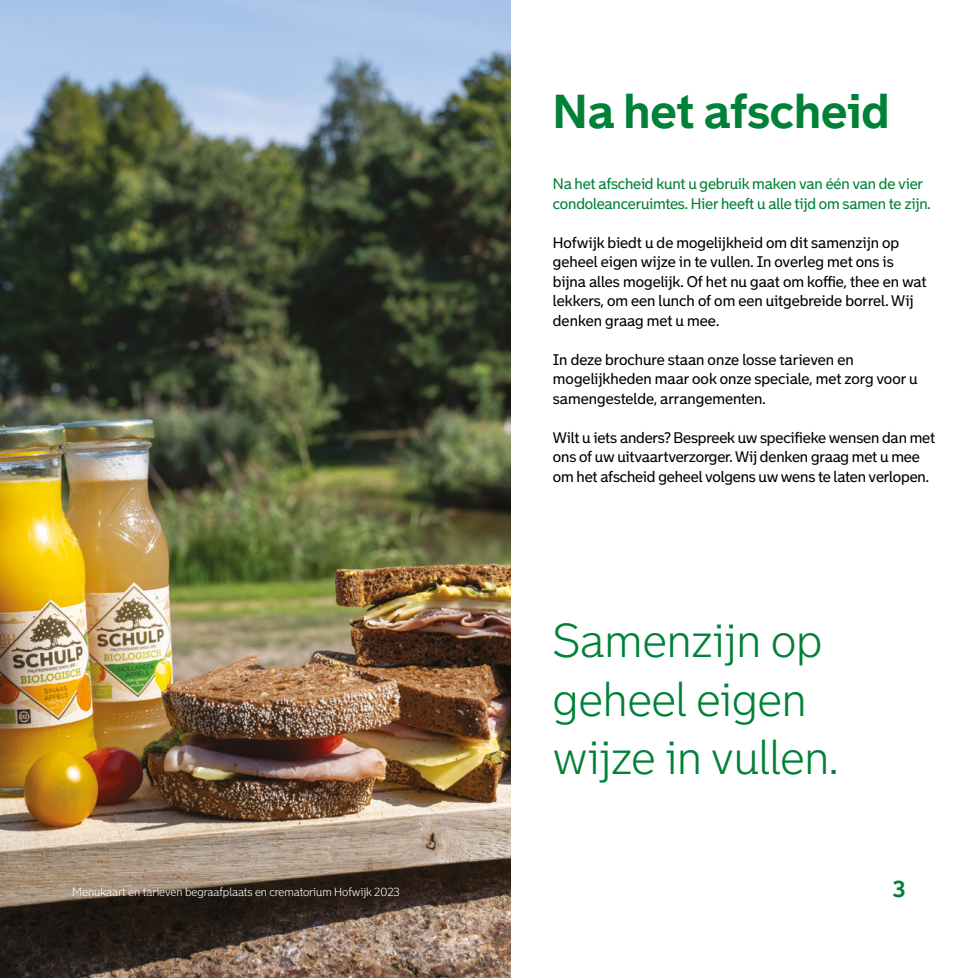
<style>
.page{position:relative;width:978px;height:978px;background:#fff}
.page>*{position:absolute;margin:0;border:0;box-sizing:border-box;transform-origin:0 0}
.P_Rotterdam_Quote{font:300 46.5px/58.5px "Bolder";color:#008137}
.H2_Rotterdam_Kop_HS1{font:700 46.5px "Bolder";color:#008137}
.t1{font:700 22.5px "Bolder";color:#008137}
.P_Rotterdam_Platte_t{font:15px/19.5px "Bolder";color:#000}
.P_Rotterdam_Intro{font:15px/19.5px "Bolder";letter-spacing:-.01em;color:#008137}
.t2{font:300 11.55px "Bolder";color:#fff}
</style>
<div class="page">
<img style="left:0;top:0;width:511px;height:978px">
<h2 class="H2_Rotterdam_Kop_HS1" style="left:553px;top:82px;width:338px">Na het afscheid</h2>
<p class="P_Rotterdam_Intro" style="left:553px;top:174px;width:379px">Na het afscheid kunt u gebruik maken van één van de vier condoleanceruimtes. Hier heeft u alle tijd om samen te zijn.</p>
<p class="P_Rotterdam_Platte_t" style="left:553px;top:233px;width:375px">Hofwijk biedt u de mogelijkheid om dit samenzijn op geheel eigen wijze in te vullen. In overleg met ons is bijna alles mogelijk. Of het nu gaat om koffie, thee en wat lekkers, om een lunch of om een uitgebreide borrel. Wij denken graag met u mee.</p>
<p class="P_Rotterdam_Platte_t" style="left:553px;top:350px;width:366px">In deze brochure staan onze losse tarieven en mogelijkheden maar ook onze speciale, met zorg voor u samengestelde, arrangementen.</p>
<p class="P_Rotterdam_Platte_t" style="left:553px;top:428px;width:384px">Wilt u iets anders? Bespreek uw specifieke wensen dan met ons of uw uitvaartverzorger. Wij denken graag met u mee om het afscheid geheel volgens uw wens te laten verlopen.</p>
<p class="P_Rotterdam_Quote" style="left:553px;top:611px;width:286px">Samenzijn op geheel eigen wijze in vullen.</p>
<p class="t2" style="left:72px;top:885px;width:329px">Menukaart en tarieven begraafplaats en crematorium Hofwijk 2023</p>
<h2 class="t1" style="left:893px;top:875px;width:14px">3</h2>
</div>
